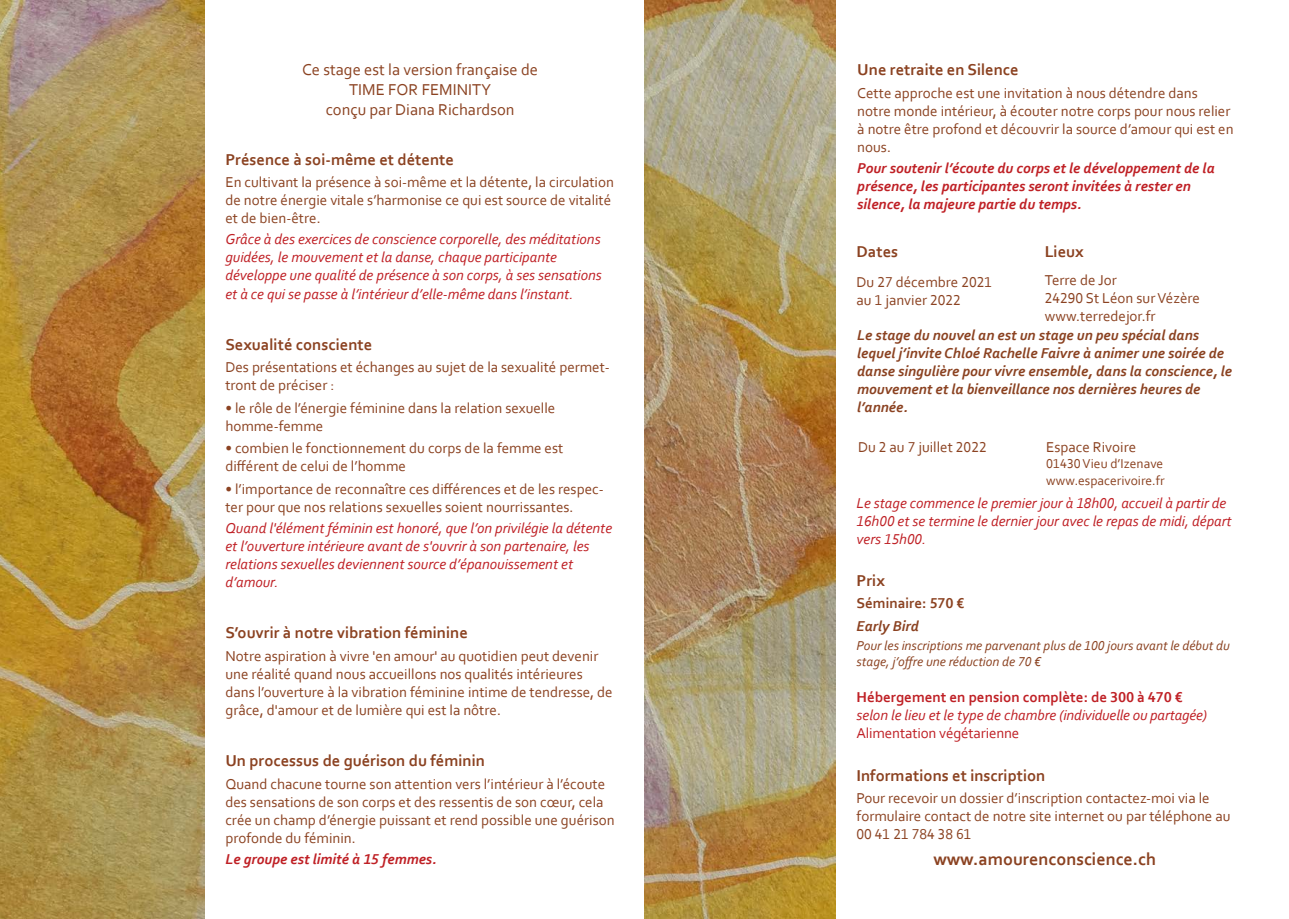
<style>
.page{position:relative;width:1289px;height:919px;background:#fff}
.page>*{position:absolute;margin:0;border:0;box-sizing:border-box;transform-origin:0 0}
.t1{font:700 18px "Corbel";color:#8b4221}
.t2{font:700 16.5px "Corbel";color:#8b4221}
.t3{font:16.5px/19.8px "Corbel";color:#8b4221;text-align:center}
.t4{font:15px/18px "Corbel";color:#8b4221}
.t5{font:italic 15px/18px "Corbel";color:#bf2025}
.t6{font:italic 700 15px/18px "Corbel";color:#8b4221}
.t7{font:italic 700 15px/18px "Corbel";color:#bf2025}
.t8{font:700 15px/22.5px "Corbel";color:#8b4221}
.t9{font:italic 13.5px/16.2px "Corbel";color:#8b4221}
.t10{font:13.5px/16.2px "Corbel";color:#8b4221}
.s1{font-style:italic}
.s2{font-weight:700;font-style:normal}
.s3{font-style:normal}
</style>
<div class="page">
<img style="left:0;top:0;width:204px;height:918px">
<img style="left:644px;top:0;width:191px;height:918px">
<p class="t3" style="left:302px;top:60px;width:237px">Ce stage est la version française de<br>TIME FOR FEMINITY<br>conçu par Diana Richardson</p>
<p class="t2" style="left:225px;top:149px;width:230px">Présence à soi-même et détente</p>
<p class="t4" style="left:225px;top:173px;width:390px">En cultivant la présence à soi-même et la détente, la circulation de notre énergie vitale s’harmonise ce qui est source de vitalité et de bien-être.</p>
<p class="t5" style="left:225px;top:230px;width:378px">Grâce à des exercices de conscience corporelle, des méditations guidées, le mouvement et la danse, chaque participante développe une qualité de présence à son corps, à ses sensations et à ce qui se passe à l’intérieur d’elle-même dans l’instant.</p>
<p class="t2" style="left:225px;top:334px;width:148px">Sexualité consciente</p>
<p class="t4" style="left:225px;top:358px;width:386px">Des présentations et échanges au sujet de la sexualité permet&shy;tront de préciser :</p>
<p class="t4" style="left:225px;top:398px;width:331px">• le rôle de l’énergie féminine dans la relation sexuelle homme-femme</p>
<p class="t4" style="left:225px;top:439px;width:339px">• combien le fonctionnement du corps de la femme est différent de celui de l’homme</p>
<p class="t4" style="left:225px;top:479px;width:380px">• l’importance de reconnaître ces différences et de les respec&shy;ter pour que nos relations sexuelles soient nourrissantes.</p>
<p class="t5" style="left:225px;top:518px;width:388px">Quand l'élément féminin est honoré, que l’on privilégie la détente et l’ouverture intérieure avant de s'ouvrir à son partenaire, les relations sexuelles deviennent source d’épanouissement et d’amour.</p>
<p class="t2" style="left:225px;top:622px;width:244px">S’ouvrir à notre vibration féminine</p>
<p class="t4" style="left:225px;top:646px;width:389px">Notre aspiration à vivre 'en amour' au quotidien peut devenir une réalité quand nous accueillons nos qualités intérieures dans l’ouverture à la vibration féminine intime de tendresse, de grâce, d'amour et de lumière qui est la nôtre.</p>
<p class="t2" style="left:225px;top:750px;width:261px">Un processus de guérison du féminin</p>
<p class="t4" style="left:225px;top:774px;width:391px">Quand chacune tourne son attention vers l’intérieur à l’écoute des sensations de son corps et des ressentis de son cœur, cela crée un champ d’énergie puissant et rend possible une guérison profonde du féminin.</p>
<p class="t7" style="left:225px;top:849px;width:213px">Le groupe est limité à 15 femmes.</p>
<p class="t2" style="left:857px;top:60px;width:163px">Une retraite en Silence</p>
<p class="t4" style="left:857px;top:84px;width:378px">Cette approche est une invitation à nous détendre dans notre monde intérieur, à écouter notre corps pour nous relier à notre être profond et découvrir la source d’amour qui est en nous.</p>
<p class="t7" style="left:857px;top:159px;width:359px">Pour soutenir l’écoute du corps et le développement de la présence, les participantes seront invitées à rester en silence, la majeure partie du temps.</p>
<p class="t2" style="left:856px;top:241px;width:43px">Dates</p>
<p class="t4" style="left:856px;top:272px;width:137px">Du 27 décembre 2021 au 1 janvier 2022</p>
<p class="t2" style="left:1044px;top:241px;width:41px">Lieux</p>
<p class="t4" style="left:1044px;top:271px;width:157px">Terre de Jor<br>24290 St Léon sur Vézère www.terredejor.fr</p>
<p class="t6" style="left:857px;top:326px;width:376px">Le stage du nouvel an est un stage un peu spécial dans lequel j’invite Chloé Rachelle Faivre à animer une soirée de danse singulière pour vivre ensemble, dans la conscience, le mouvement et la bienveillance nos dernières heures de l’année.</p>
<p class="t4" style="left:858px;top:438px;width:130px">Du 2 au 7 juillet 2022</p>
<p class="t4" style="left:1046px;top:438px;width:91px">Espace Rivoire</p>
<p class="t10" style="left:1046px;top:455px;width:120px">01430 Vieu d’Izenave www.espacerivoire.fr</p>
<p class="t5" style="left:856px;top:493px;width:376px">Le stage commence le premier jour à 18h00, accueil à partir de<br>16h00 et se termine le dernier jour avec le repas de midi, départ vers 15h00.</p>
<p class="t2" style="left:856px;top:570px;width:30px">Prix</p>
<p class="t8" style="left:856px;top:591px;width:109px">Séminaire: 570 €<br><span class="s1">Early Bird</span></p>
<p class="t9" style="left:856px;top:637px;width:375px">Pour les inscriptions me parvenant plus de 100 jours avant le début du stage, j’offre une réduction de 70 €</p>
<p class="t5" style="left:856px;top:688px;width:352px"><span class="s2">Hébergement en pension complète: de 300 à 470 € </span>selon le lieu et le type de chambre (individuelle ou partagée)<br><span class="s3">Alimentation végétarienne</span></p>
<p class="t2" style="left:856px;top:765px;width:190px">Informations et inscription</p>
<p class="t4" style="left:856px;top:788px;width:375px">Pour recevoir un dossier d’inscription contactez-moi via le formulaire contact de notre site internet ou par téléphone au<br>00 41 21 784 38 61</p>
<p class="t1" style="left:933px;top:848px;width:224px">www.amourenconscience.ch</p>
</div>
